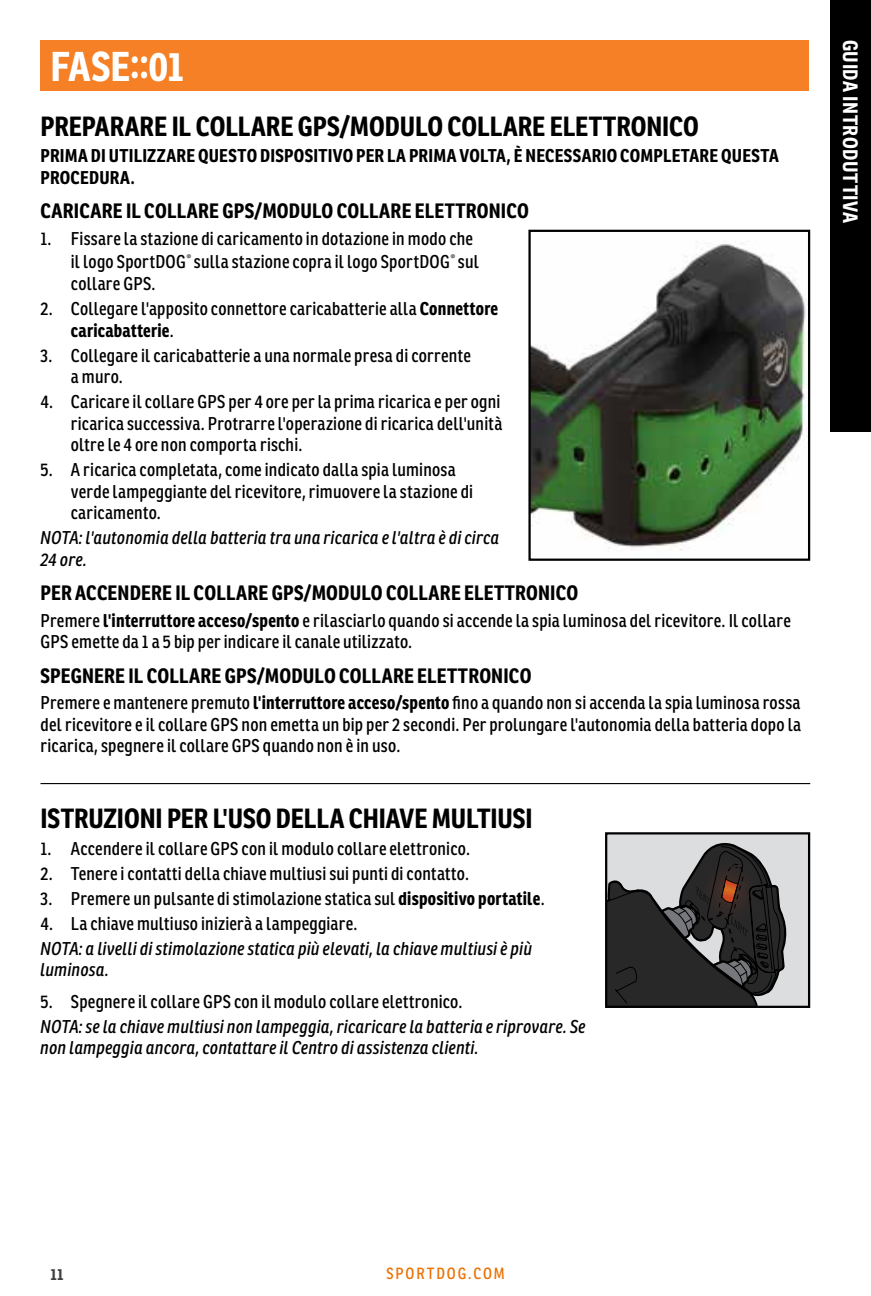
<style>
.page{position:relative;width:871px;height:1296px;background:#fff}
.page>*{position:absolute;margin:0;border:0;box-sizing:border-box;transform-origin:0 0}
.Step{font:700 40.5px "Ronnia Cond";letter-spacing:-.01em;color:#fff}
.ToC_-_Headline{font:700 27px "Ronnia Cond";letter-spacing:-.005em;color:#000}
.Subheaders{font:700 20.25px "Ronnia Cond";letter-spacing:.01em;color:#000}
.t1{font:700 20.25px "Ronnia Cond";letter-spacing:.03em;color:#fff}
.Text_-_Main_Style{font:18px/21.6px "Ronnia Cond";letter-spacing:.015em;color:#000}
.Text_-_Main_Style-2{font:italic 18px/21.6px "Ronnia Cond";letter-spacing:.015em;color:#000}
.Text_-_Main_Style-3{font:700 18px/21.6px "Ronnia Cond";letter-spacing:.015em;color:#000}
.t2{font:15.75px "Ronnia Cond";letter-spacing:.12em;color:#eb7203}
.t3{font:700 15.75px "Ronnia Cond";color:#404040}
.s1{font-weight:700}
</style>
<div class="page">
<div style="left:830px;top:0;width:41px;height:432px;background:#000"></div>
<hr style="left:40px;top:783px;width:770px;height:1px;background:#000">
<div style="left:40px;top:40px;width:769px;height:51px;background:#f58026"></div>
<img style="left:531px;top:243px;width:276px;height:307px">
<div style="left:528px;top:230px;width:282px;height:331px;border:2px solid #000"></div>
<div style="left:606px;top:833px;width:203px;height:174px;background:#dcddde"></div>
<svg style="left:608px;top:843px;width:178px;height:162px"></svg>
<div style="left:605px;top:832px;width:205px;height:176px;border:2px solid #000"></div>
<p class="Step" style="left:51px;top:40px;width:134px">FASE::01</p>
<p class="ToC_-_Headline" style="left:40px;top:109px;width:660px">PREPARARE IL COLLARE GPS/MODULO COLLARE ELETTRONICO</p>
<p class="Text_-_Main_Style-3" style="left:40px;top:145px;width:740px">PRIMA DI UTILIZZARE QUESTO DISPOSITIVO PER LA PRIMA VOLTA, È NECESSARIO COMPLETARE QUESTA<br>PROCEDURA.</p>
<p class="Subheaders" style="left:40px;top:198px;width:490px">CARICARE IL COLLARE GPS/MODULO COLLARE ELETTRONICO</p>
<p class="Text_-_Main_Style" style="left:71px;top:228px;width:409px;line-height:22.5px;text-indent:-30px">1. Fissare la stazione di caricamento in dotazione in modo che il logo SportDOG<sup>®</sup> sulla stazione copra il logo SportDOG<sup>®</sup> sul collare GPS.</p>
<p class="Text_-_Main_Style" style="left:71px;top:298px;width:429px;text-indent:-30px">2. Collegare l'apposito connettore caricabatterie alla <span class="s1">Connettore caricabatterie</span>.</p>
<p class="Text_-_Main_Style" style="left:71px;top:344px;width:401px;text-indent:-30px">3. Collegare il caricabatterie a una normale presa di corrente a muro.</p>
<p class="Text_-_Main_Style" style="left:71px;top:391px;width:433px;text-align:justify;text-indent:-30px">4. Caricare il collare GPS per 4 ore per la prima ricarica e per ogni ricarica successiva. Protrarre l'operazione di ricarica dell'unità oltre le 4 ore non comporta rischi.</p>
<p class="Text_-_Main_Style" style="left:71px;top:459px;width:404px;text-indent:-30px">5. A ricarica completata, come indicato dalla spia luminosa verde lampeggiante del ricevitore, rimuovere la stazione di caricamento.</p>
<p class="Text_-_Main_Style-2" style="left:40px;top:527px;width:460px">NOTA: l'autonomia della batteria tra una ricarica e l'altra è di circa<br>24 ore.</p>
<p class="Subheaders" style="left:40px;top:580px;width:539px">PER ACCENDERE IL COLLARE GPS/MODULO COLLARE ELETTRONICO</p>
<p class="Text_-_Main_Style" style="left:40px;top:609px;width:752px">Premere <span class="s1">l'interruttore acceso/spento</span> e rilasciarlo quando si accende la spia luminosa del ricevitore. Il collare<br>GPS emette da 1 a 5 bip per indicare il canale utilizzato.</p>
<p class="Subheaders" style="left:40px;top:662px;width:492px">SPEGNERE IL COLLARE GPS/MODULO COLLARE ELETTRONICO</p>
<p class="Text_-_Main_Style" style="left:40px;top:692px;width:762px;text-align:justify">Premere e mantenere premuto <span class="s1">l'interruttore acceso/spento</span> fino a quando non si accenda la spia luminosa rossa del ricevitore e il collare GPS non emetta un bip per 2 secondi. Per prolungare l'autonomia della batteria dopo la ricarica, spegnere il collare GPS quando non è in uso.</p>
<p class="ToC_-_Headline" style="left:40px;top:801px;width:494px">ISTRUZIONI PER L'USO DELLA CHIAVE MULTIUSI</p>
<p class="Text_-_Main_Style" style="left:40px;top:838px;width:431px">1. Accendere il collare GPS con il modulo collare elettronico.</p>
<p class="Text_-_Main_Style" style="left:40px;top:863px;width:430px">2. Tenere i contatti della chiave multiusi sui punti di contatto.</p>
<p class="Text_-_Main_Style" style="left:40px;top:888px;width:506px">3. Premere un pulsante di stimolazione statica sul <span class="s1">dispositivo portatile</span>.</p>
<p class="Text_-_Main_Style" style="left:40px;top:912px;width:318px">4. La chiave multiuso inizierà a lampeggiare.</p>
<p class="Text_-_Main_Style-2" style="left:40px;top:937px;width:493px">NOTA: a livelli di stimolazione statica più elevati, la chiave multiusi è più luminosa.</p>
<p class="Text_-_Main_Style" style="left:40px;top:991px;width:423px">5. Spegnere il collare GPS con il modulo collare elettronico.</p>
<p class="Text_-_Main_Style-2" style="left:40px;top:1015px;width:547px">NOTA: se la chiave multiusi non lampeggia, ricaricare la batteria e riprovare. Se non lampeggia ancora, contattare il Centro di assistenza clienti.</p>
<p class="t1" style="left:863px;top:40px;width:185px;rotate:90deg">GUIDA INTRODUTTIVA</p>
<p class="t3" style="left:51px;top:1264px;width:14px">11</p>
<p class="t2" style="left:386px;top:1264px;width:120px">SPORTDOG.COM</p>
</div>
